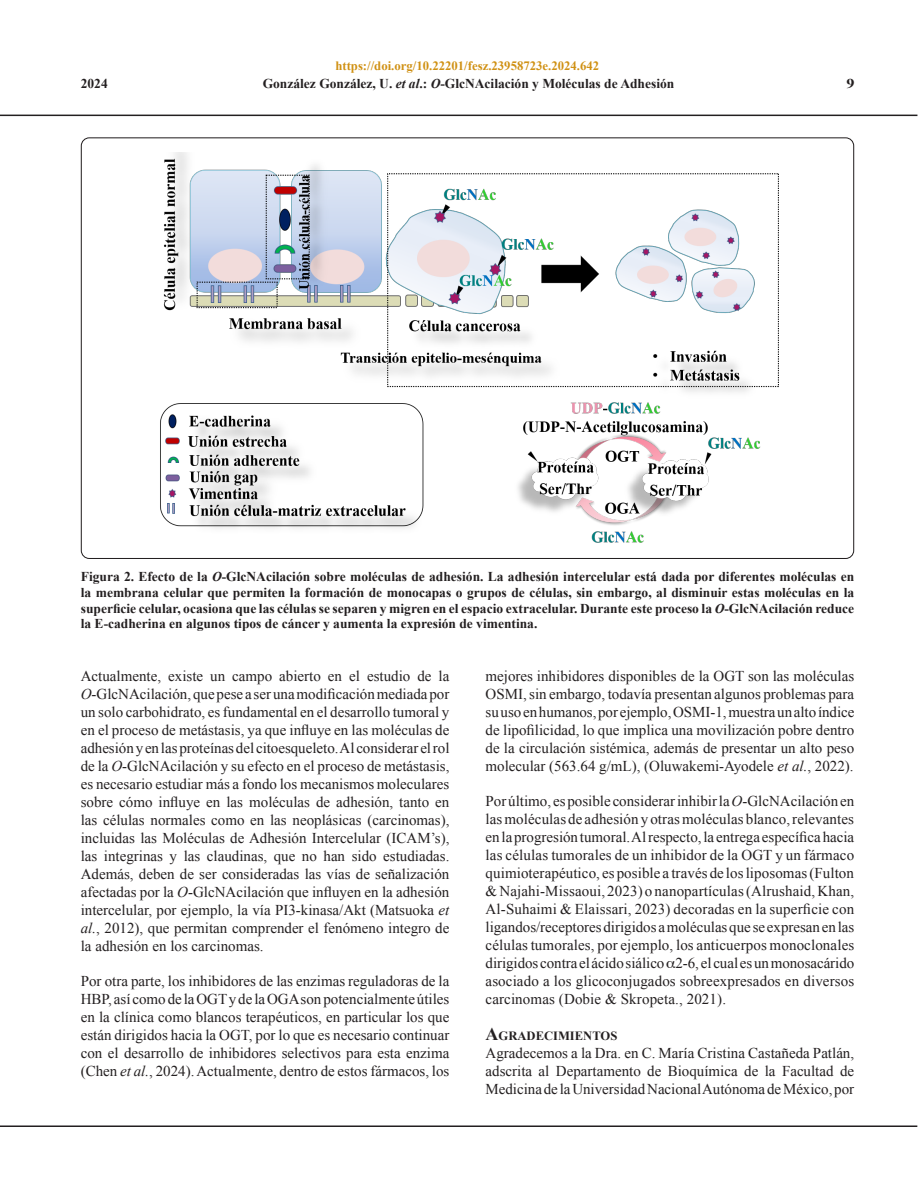
<style>
.page{position:relative;width:918px;height:1188px;background:#fff}
.page>*{position:absolute;margin:0;border:0;box-sizing:border-box;transform-origin:0 0}
.texto_español{font:15px/18px "Times New Roman";color:#231f20;text-align:justify}
.tit_figura_español{font:700 13.5px/15.8px "Times New Roman";color:#231f20;text-align:justify}
.tit_figura_español-2{font:700 13.5px "Times New Roman";color:#231f20;scale:1.2 1}
.t1{font:700 12.75px "Times New Roman";color:#d09114}
.subtitulo_español{font:700 12.6px "Times New Roman";color:#231f20}
.s1{font-style:italic}
.s2{font-size:18px}
</style>
<div class="page">
<hr style="left:0;top:115px;width:917px;height:1px;background:#231f20">
<hr style="left:0;top:1125px;width:917px;height:2px;background:#231f20">
<img style="left:160px;top:152px;width:618px;height:391px">
<p class="t1" style="left:335px;top:57px;width:265px">https://doi.org/10.22201/fesz.23958723e.2024.642</p>
<p class="tit_figura_español" style="left:81px;top:76px;width:28px">2024</p>
<p class="tit_figura_español" style="left:263px;top:76px;width:413px">González González, U. <span class="s1">et al</span>.: <span class="s1">O</span>-GlcNAcilación y Moléculas de Adhesión</p>
<p class="tit_figura_español-2" style="left:847px;top:75px;width:8px">9</p>
<p class="tit_figura_español" style="left:81px;top:568px;width:775px">Figura 2. Efecto de la <span class="s1">O</span>-GlcNAcilación sobre moléculas de adhesión. La adhesión intercelular está dada por diferentes moléculas en la membrana celular que permiten la formación de monocapas o grupos de células, sin embargo, al disminuir estas moléculas en la superficie celular, ocasiona que las células se separen y migren en el espacio extracelular. Durante este proceso la <span class="s1">O</span>-GlcNAcilación reduce la E-cadherina en algunos tipos de cáncer y aumenta la expresión de vimentina.</p>
<p class="texto_español" style="left:81px;top:666px;width:370px">Actualmente, existe un campo abierto en el estudio de la <span class="s1">O</span>-GlcNAcilación, que pese a ser una modificación mediada por un solo carbohidrato, es fundamental en el desarrollo tumoral y en el proceso de metástasis, ya que influye en las moléculas de adhesión y en las proteínas del citoesqueleto. Al considerar el rol de la <span class="s1">O</span>-GlcNAcilación y su efecto en el proceso de metástasis, es necesario estudiar más a fondo los mecanismos moleculares sobre cómo influye en las moléculas de adhesión, tanto en las células normales como en las neoplásicas (carcinomas), incluidas las Moléculas de Adhesión Intercelular (ICAM’s), las integrinas y las claudinas, que no han sido estudiadas.<br>Además, deben de ser consideradas las vías de señalización afectadas por la <span class="s1">O</span>-GlcNAcilación que influyen en la adhesión intercelular, por ejemplo, la vía PI3-kinasa/Akt (Matsuoka <span class="s1">et al.</span>, 2012), que permitan comprender el fenómeno integro de la adhesión en los carcinomas.</p>
<p class="texto_español" style="left:81px;top:972px;width:370px">Por otra parte, los inhibidores de las enzimas reguladoras de la HBP, así como de la OGT y de la OGA son potencialmente útiles en la clínica como blancos terapéuticos, en particular los que están dirigidos hacia la OGT, por lo que es necesario continuar con el desarrollo de inhibidores selectivos para esta enzima (Chen <span class="s1">et al.</span>, 2024). Actualmente, dentro de estos fármacos, los</p>
<p class="texto_español" style="left:486px;top:666px;width:370px">mejores inhibidores disponibles de la OGT son las moléculas OSMI, sin embargo, todavía presentan algunos problemas para su uso en humanos, por ejemplo, OSMI-1, muestra un alto índice de lipofilicidad, lo que implica una movilización pobre dentro de la circulación sistémica, además de presentar un alto peso molecular (563.64 g/mL), (Oluwakemi-Ayodele <span class="s1">et al.</span>, 2022).</p>
<p class="texto_español" style="left:486px;top:792px;width:370px">Por último, es posible considerar inhibir la <span class="s1">O</span>-GlcNAcilación en las moléculas de adhesión y otras moléculas blanco, relevantes en la progresión tumoral. Al respecto, la entrega específica hacia las células tumorales de un inhibidor de la OGT y un fármaco quimioterapéutico, es posible a través de los liposomas (Fulton &amp; Najahi-Missaoui, 2023) o nanopartículas (Alrushaid, Khan, Al-Suhaimi &amp; Elaissari, 2023) decoradas en la superficie con ligandos/receptores dirigidos a moléculas que se expresan en las células tumorales, por ejemplo, los anticuerpos monoclonales dirigidos contra el ácido siálico 2-6, el cual es un monosacárido asociado a los glicoconjugados sobreexpresados en diversos carcinomas (Dobie &amp; Skropeta., 2021).</p>
<p class="subtitulo_español" style="left:486px;top:1027px;width:133px"><span class="s2">A</span>GRADECIMIENTOS</p>
<p class="texto_español" style="left:486px;top:1044px;width:370px">Agradecemos a la Dra. en C. María Cristina Castañeda Patlán, adscrita al Departamento de Bioquímica de la Facultad de Medicina de la Universidad Nacional Autónoma de México, por</p>
</div>
